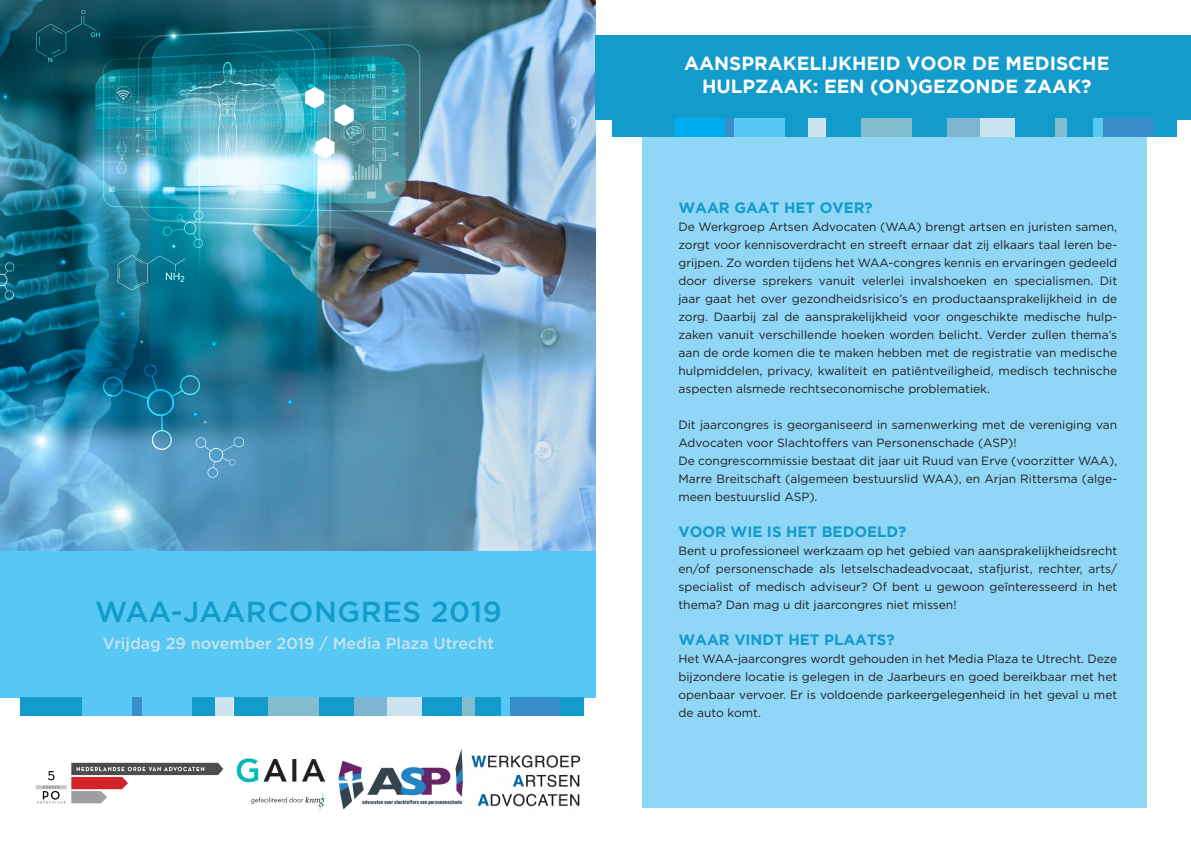
<style>
.page{position:relative;width:1191px;height:842px;background:#fff}
.page>*{position:absolute;margin:0;border:0;box-sizing:border-box;transform-origin:0 0}
.t1{font:500 29px "Gotham";letter-spacing:.02em;color:#139bcb}
.Kopje_1{font:700 19px "Gotham";color:#fff}
.t2{font:500 16px "Gotham";color:#cae3ef}
.Kop{font:700 15px "Gotham";color:#139bcb}
.brood{font:12px/18px "Gotham";color:#231f20;text-align:justify}
</style>
<div class="page">
<img style="left:0;top:0;width:595px;height:551px">
<div style="left:0;top:551px;width:595px;height:146px;background:#56c8f3"></div>
<div style="left:642px;top:137px;width:505px;height:671px;background:#90d6f6"></div>
<div style="left:595px;top:35px;width:596px;height:85px;background:#139bcb"></div>
<img style="left:35px;top:762px;width:189px;height:42px">
<img style="left:236px;top:758px;width:90px;height:53px">
<img style="left:471px;top:755px;width:110px;height:52px">
<div style="left:20px;top:697px;width:62px;height:19px;background:#139bcb"></div>
<div style="left:82px;top:697px;width:51px;height:19px;background:#56c8f3"></div>
<div style="left:133px;top:697px;width:9px;height:19px;background:#3a8dcb"></div>
<div style="left:142px;top:697px;width:50px;height:19px;background:#56c8f3"></div>
<div style="left:192px;top:697px;width:23px;height:19px;background:#139bcb"></div>
<div style="left:215px;top:697px;width:18px;height:19px;background:#cae3ef"></div>
<div style="left:234px;top:697px;width:34px;height:19px;background:#139bcb"></div>
<div style="left:319px;top:697px;width:35px;height:19px;background:#139bcb"></div>
<div style="left:422px;top:697px;width:40px;height:19px;background:#139bcb"></div>
<div style="left:354px;top:697px;width:34px;height:19px;background:#7db4cf"></div>
<div style="left:388px;top:697px;width:34px;height:19px;background:#cae3ef"></div>
<div style="left:268px;top:697px;width:51px;height:19px;background:#82bccf"></div>
<div style="left:462px;top:697px;width:18px;height:19px;background:#82bccf"></div>
<div style="left:475px;top:697px;width:40px;height:19px;background:#139bcb"></div>
<div style="left:501px;top:697px;width:9px;height:19px;background:#56c8f3"></div>
<div style="left:510px;top:697px;width:51px;height:19px;background:#3a8dcb"></div>
<div style="left:561px;top:697px;width:23px;height:19px;background:#139bcb"></div>
<img style="left:339px;top:749px;width:123px;height:61px">
<div style="left:612px;top:119px;width:63px;height:18px;background:#139bcb"></div>
<div style="left:675px;top:119px;width:50px;height:18px;background:#00aeef"></div>
<div style="left:725px;top:119px;width:9px;height:18px;background:#3a8dcb"></div>
<div style="left:734px;top:119px;width:51px;height:18px;background:#56c8f3"></div>
<div style="left:785px;top:119px;width:23px;height:18px;background:#139bcb"></div>
<div style="left:808px;top:119px;width:18px;height:18px;background:#cae3ef"></div>
<div style="left:827px;top:119px;width:34px;height:18px;background:#139bcb"></div>
<div style="left:912px;top:119px;width:35px;height:18px;background:#139bcb"></div>
<div style="left:1014px;top:119px;width:40px;height:18px;background:#139bcb"></div>
<div style="left:947px;top:119px;width:33px;height:18px;background:#7db4cf"></div>
<div style="left:980px;top:119px;width:34px;height:18px;background:#cae3ef"></div>
<div style="left:861px;top:119px;width:50px;height:18px;background:#82bccf"></div>
<div style="left:1054px;top:119px;width:18px;height:18px;background:#82bccf"></div>
<div style="left:1067px;top:119px;width:41px;height:18px;background:#139bcb"></div>
<div style="left:1094px;top:119px;width:9px;height:18px;background:#56c8f3"></div>
<div style="left:1103px;top:119px;width:50px;height:18px;background:#3a8dcb"></div>
<div style="left:1153px;top:119px;width:23px;height:18px;background:#139bcb"></div>
<p class="t1" style="left:95px;top:593px;width:408px">WAA-JAARCONGRES 2019</p>
<p class="t2" style="left:103px;top:633px;width:392px">Vrijdag 29 november 2019 / Media Plaza Utrecht</p>
<p class="Kopje_1" style="left:684px;top:52px;width:427px">AANSPRAKELIJKHEID VOOR DE MEDISCHE</p>
<p class="Kopje_1" style="left:702px;top:75px;width:391px">HULPZAAK: EEN (ON)GEZONDE ZAAK?</p>
<p class="Kop" style="left:678px;top:199px;width:196px">WAAR GAAT HET OVER?</p>
<p class="brood" style="left:678px;top:217px;width:440px">De Werkgroep Artsen Advocaten (WAA) brengt artsen en juristen samen, zorgt voor kennisoverdracht en streeft ernaar dat zij elkaars taal leren be&shy;grijpen. Zo worden tijdens het WAA-congres kennis en ervaringen gedeeld door diverse sprekers vanuit velerlei invalshoeken en specialismen. Dit jaar gaat het over gezondheidsrisico’s en productaansprakelijkheid in de zorg. Daarbij zal de aansprakelijkheid voor ongeschikte medische hulp&shy;zaken vanuit verschillende hoeken worden belicht. Verder zullen thema’s aan de orde komen die te maken hebben met de registratie van medische hulpmiddelen, privacy, kwaliteit en patiëntveiligheid, medisch technische aspecten alsmede rechtseconomische problematiek.</p>
<p class="brood" style="left:678px;top:415px;width:440px">Dit jaarcongres is georganiseerd in samenwerking met de vereniging van<br>Advocaten voor Slachtoffers van Personenschade (ASP)!</p>
<p class="brood" style="left:678px;top:451px;width:440px">De congrescommissie bestaat dit jaar uit Ruud van Erve (voorzitter WAA), Marre Breitschaft (algemeen bestuurslid WAA), en Arjan Rittersma (alge&shy;meen bestuurslid ASP).</p>
<p class="Kop" style="left:678px;top:523px;width:229px">VOOR WIE IS HET BEDOELD?</p>
<p class="brood" style="left:678px;top:541px;width:440px">Bent u professioneel werkzaam op het gebied van aansprakelijkheidsrecht en/of personenschade als letselschadeadvocaat, stafjurist, rechter, arts/ specialist of medisch adviseur? Of bent u gewoon geïnteresseerd in het thema? Dan mag u dit jaarcongres niet missen!</p>
<p class="Kop" style="left:678px;top:631px;width:218px">WAAR VINDT HET PLAATS?</p>
<p class="brood" style="left:678px;top:649px;width:440px">Het WAA-jaarcongres wordt gehouden in het Media Plaza te Utrecht. Deze bijzondere locatie is gelegen in de Jaarbeurs en goed bereikbaar met het openbaar vervoer. Er is voldoende parkeergelegenheid in het geval u met de auto komt.</p>
</div>
